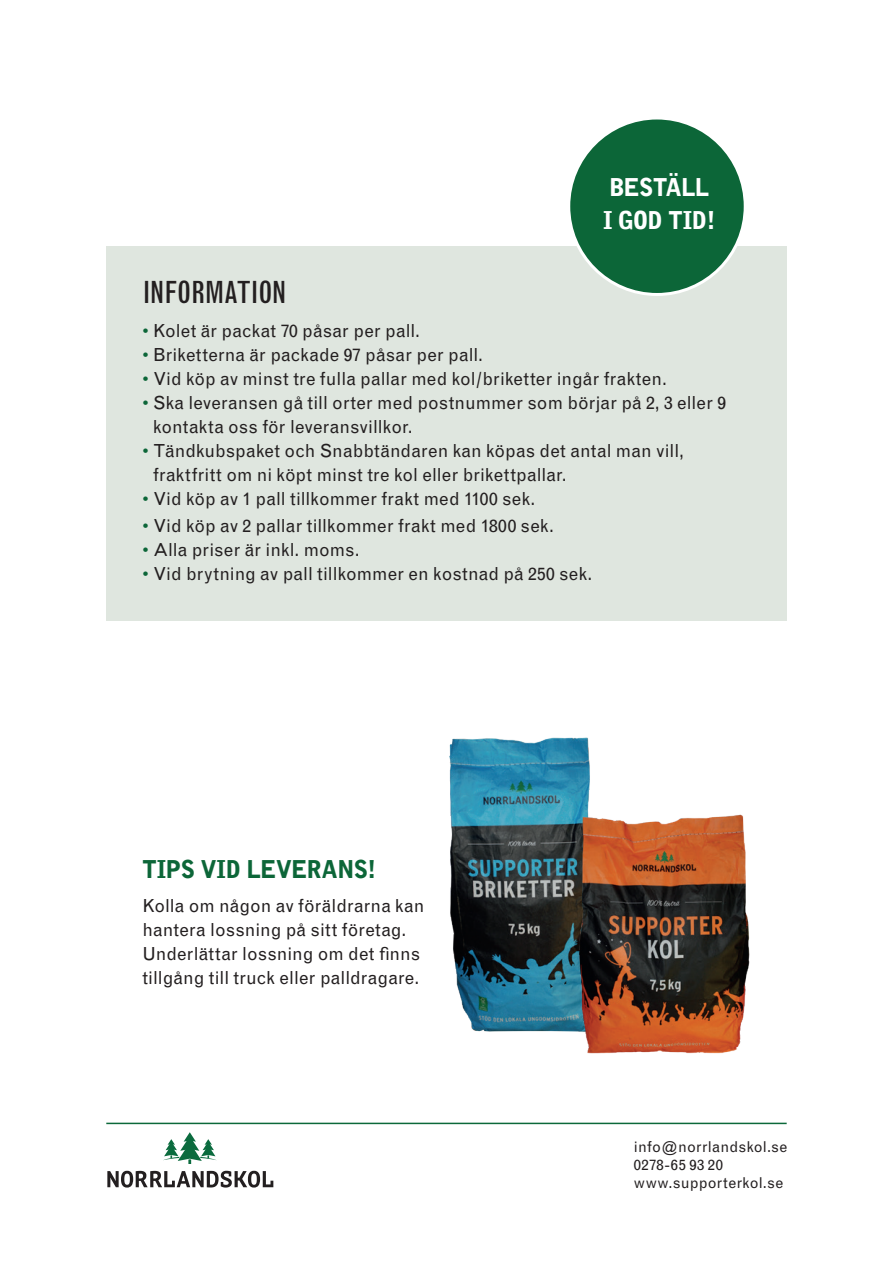
<style>
.page{position:relative;width:893px;height:1263px;background:#fff}
.page>*{position:absolute;margin:0;border:0;box-sizing:border-box;transform-origin:0 0}
.t1{font:condensed 30px "Grotesque";letter-spacing:-.015em;color:#231f20}
.t2{font:900 24px "Grotesque";letter-spacing:-.015em;color:#0c6638}
.t3{font:900 24px/33px "Grotesque";letter-spacing:-.02em;color:#fff}
.t4{font:18px/24px "Grotesque";letter-spacing:.005em;color:#231f20}
.t5{font:15px/18px "Grotesque";letter-spacing:.015em;color:#231f20}
.s1{color:#0c6638}
</style>
<div class="page">
<img style="left:449px;top:737px;width:140px;height:295px">
<img style="left:525px;top:750px;width:225px;height:304px">
<div style="left:106px;top:247px;width:681px;height:374px;background:#dfe6df"></div>
<hr style="left:106px;top:1123px;width:681px;height:1px;background:#0c693a">
<div style="left:569px;top:118px;width:176px;height:176px;background:#0c6638;border-radius:50%"></div>
<svg style="left:163px;top:1132px;width:54px;height:32px"></svg>
<svg style="left:107px;top:1171px;width:166px;height:16px"></svg>
<h2 class="t3" style="left:603px;top:170px;width:114px">BESTÄLL<br>I GOD TID!</h2>
<h1 class="t1" style="left:142px;top:275px;width:145px">INFORMATION</h1>
<p class="t4" style="left:142px;top:319px;width:279px"><span class="s1">•</span> Kolet är packat 70 påsar per pall.</p>
<p class="t4" style="left:142px;top:343px;width:342px"><span class="s1">•</span> Briketterna är packade 97 påsar per pall.</p>
<p class="t4" style="left:142px;top:367px;width:526px"><span class="s1">•</span> Vid köp av minst tre fulla pallar med kol/briketter ingår frakten.</p>
<p class="t4" style="left:153px;top:391px;width:574px;text-indent:-11px"><span class="s1">•</span> Ska leveransen gå till orter med postnummer som börjar på 2, 3 eller 9 kontakta oss för leveransvillkor.</p>
<p class="t4" style="left:153px;top:439px;width:532px;text-indent:-11px"><span class="s1">•</span> Tändkubspaket och Snabbtändaren kan köpas det antal man vill, fraktfritt om ni köpt minst tre kol eller brikettpallar.</p>
<p class="t4" style="left:142px;top:487px;width:395px"><span class="s1">•</span> Vid köp av 1 pall tillkommer frakt med 1100 sek.</p>
<p class="t4" style="left:142px;top:514px;width:413px"><span class="s1">•</span> Vid köp av 2 pallar tillkommer frakt med 1800 sek.</p>
<p class="t4" style="left:142px;top:538px;width:219px"><span class="s1">•</span> Alla priser är inkl. moms.</p>
<p class="t4" style="left:142px;top:562px;width:451px"><span class="s1">•</span> Vid brytning av pall tillkommer en kostnad på 250 sek.</p>
<h2 class="t2" style="left:142px;top:855px;width:235px">TIPS VID LEVERANS!</h2>
<p class="t4" style="left:142px;top:893px;width:283px">Kolla om någon av föräldrarna kan hantera lossning på sitt företag.<br>Underlättar lossning om det finns tillgång till truck eller palldragare.</p>
<p class="t5" style="left:634px;top:1138px;width:155px">info@norrlandskol.se<br>0278-65 93 20 www.supporterkol.se</p>
</div>
